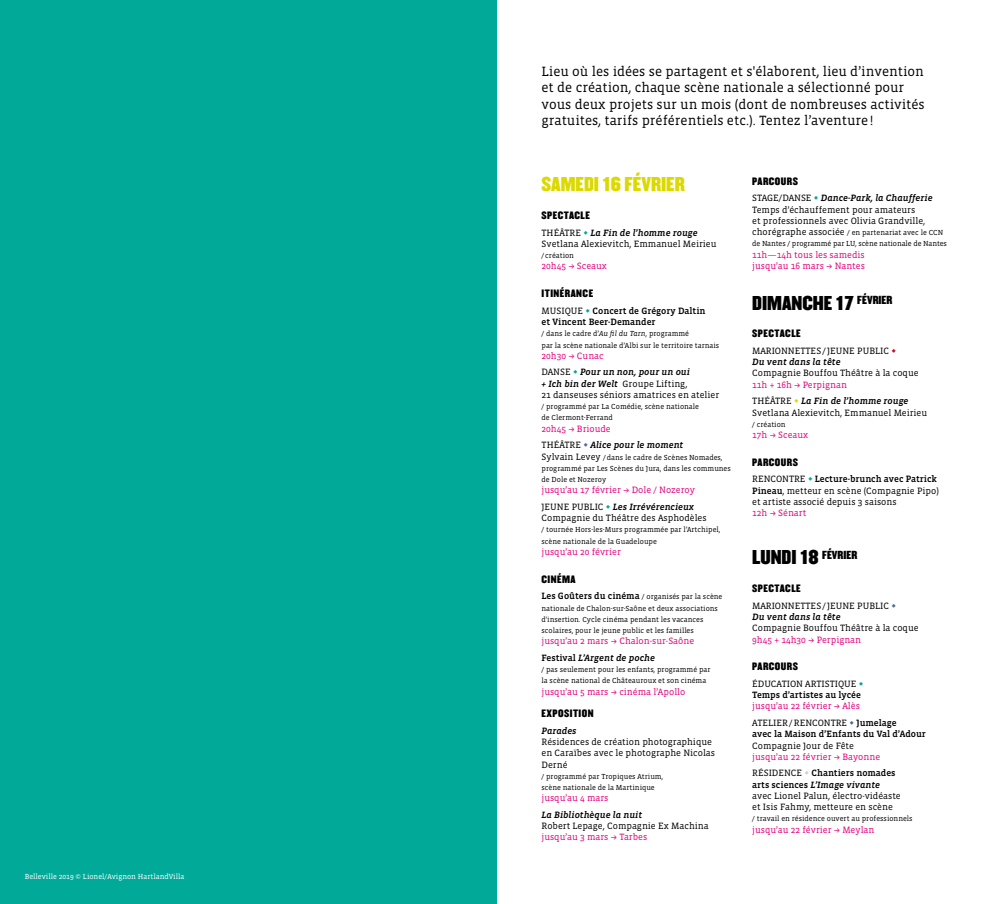
<style>
.page{position:relative;width:993px;height:904px;background:#fff}
.page>*{position:absolute;margin:0;border:0;box-sizing:border-box;transform-origin:0 0}
.t1{font:17.5px "Champion HTF Middleweight";color:#000}
.t2{font:17.5px "Champion HTF Middleweight";color:#dbd900}
.t3{font:13.75px/16.2px "Vista Slab OT";color:#000}
.t4{font:9.38px/11.2px "Vista Slab OT";color:#000}
.t5{font:9.38px/16.6px "Vista Slab OT";color:#e2007a}
.t6{font:italic 500 9.38px/16.6px "Vista Slab OT";color:#000}
.t7{font:500 9.38px/11.2px "Vista Slab OT";color:#000}
.t8{font:9.38px "Champion HTF Middleweight";letter-spacing:.05em;color:#000}
.t9{font:7.5px/11.2px "Vista Slab OT";color:#000}
.t10{font:7.5px "Vista Slab OT";color:#fff}
.s1{color:#00a998}
.s2{font-weight:500;font-style:italic}
.s3{font-weight:400}
.s4{font-weight:400;color:#00a998}
.s5{font-style:italic}
.s6{font-weight:400;font-style:normal;color:#e2007a}
.s7{font-weight:400;font-style:normal}
.s8{font-weight:400;font-style:normal;color:#00a998}
.s9{font-weight:400;font-style:normal;color:#506a98}
.s10{font-size:9.38px}
.s11{color:#000}
.s12{font-weight:500;font-style:italic;color:#000}
.s13{font-weight:500;font-size:9.38px}
.s14{font-weight:500;color:#000}
.s15{color:#cd071e}
.s16{font-weight:400;font-style:normal;color:#dbd900}
.s17{font-weight:500}
.s18{color:#506a98}
.s19{color:#c7cfda}
</style>
<div class="page">
<div style="left:0;top:0;width:496px;height:904px;background:#00a998"></div>
<p class="t10" style="left:25px;top:872px;width:161px">Belleville 2019 © Lionel/Avignon HartlandVilla</p>
<p class="t3" style="left:541px;top:64px;width:384px">Lieu où les idées se partagent et s'élaborent, lieu d’invention et de création, chaque scène nationale a sélectionné pour vous deux projets sur un mois (dont de nombreuses activités gratuites, tarifs préférentiels etc.). Tentez l’aventure!</p>
<h1 class="t2" style="left:541px;top:173px;width:145px">SAMEDI 16 FÉVRIER</h1>
<p class="t8" style="left:541px;top:209px;width:50px">SPECTACLE</p>
<p class="t4" style="left:541px;top:227px;width:176px">THÉÂTRE <span class="s1">I</span> <span class="s2">La Fin de l’homme rouge<br></span>Svetlana Alexievitch, Emmanuel Meirieu</p>
<p class="t9" style="left:541px;top:250px;width:34px">/ création</p>
<p class="t5" style="left:541px;top:258px;width:67px">20h45 + Sceaux</p>
<p class="t8" style="left:541px;top:287px;width:53px">ITINÉRANCE</p>
<p class="t7" style="left:541px;top:305px;width:165px"><span class="s3">MUSIQUE</span> <span class="s4">I</span> Concert de Grégory Daltin et Vincent Beer-Demander</p>
<p class="t9" style="left:541px;top:328px;width:179px">/ dans le cadre d’<span class="s5">Au fil du Tarn</span>, programmé<br>par la scène nationale d’Albi sur le territoire tarnais</p>
<p class="t6" style="left:541px;top:347px;width:150px"><span class="s6">20h30 + Cunac<br></span><span class="s7">DANSE</span> <span class="s8">I</span> Pour un non, pour un oui</p>
<p class="t4" style="left:541px;top:378px;width:179px"><span class="s2">+ Ich bin der Welt</span> Groupe Lifting,<br>21 danseuses séniors amatrices en atelier</p>
<p class="t9" style="left:541px;top:401px;width:159px">/ programmé par La Comédie, scène nationale de Clermont-Ferrand</p>
<p class="t6" style="left:541px;top:420px;width:143px"><span class="s6">20h45 + Brioude<br></span><span class="s7">THÉÂTRE</span> <span class="s9">I</span> Alice pour le moment</p>
<p class="t9" style="left:541px;top:451px;width:191px"><span class="s10">Sylvain Levey</span> /dans le cadre de Scènes Nomades, programmé par Les Scènes du Jura, dans les communes de Dole et Nozeroy</p>
<p class="t5" style="left:541px;top:482px;width:155px">jusqu’au 17 février + Dole / Nozeroy<br><span class="s11">JEUNE PUBLIC</span> <span class="s1">I</span> <span class="s12">Les Irrévérencieux</span></p>
<p class="t4" style="left:541px;top:512px;width:166px">Compagnie du Théâtre des Asphodèles</p>
<p class="t9" style="left:541px;top:524px;width:180px">/ tournée Hors-les-Murs programmée par l’Artchipel, scène nationale de la Guadeloupe</p>
<p class="t5" style="left:541px;top:543px;width:81px">jusqu’au 20 février</p>
<p class="t8" style="left:541px;top:573px;width:36px">CINÉMA</p>
<p class="t9" style="left:541px;top:591px;width:182px"><span class="s13">Les Goûters du cinéma</span> / organisés par la scène nationale de Chalon-sur-Saône et deux associations d'insertion. Cycle cinéma pendant les vacances scolaires, pour le jeune public et les familles</p>
<p class="t5" style="left:541px;top:633px;width:154px">jusqu’au 2 mars + Chalon-sur-Saône<br><span class="s14">Festival</span> <span class="s12">L’Argent de poche</span></p>
<p class="t9" style="left:541px;top:664px;width:170px">/ pas seulement pour les enfants, programmé par la scène national de Châteauroux et son cinéma</p>
<p class="t5" style="left:541px;top:683px;width:145px">jusqu’au 5 mars + cinéma l’Apollo</p>
<p class="t8" style="left:541px;top:707px;width:54px">EXPOSITION</p>
<p class="t6" style="left:541px;top:722px;width:37px">Parades</p>
<p class="t4" style="left:541px;top:736px;width:175px">Résidences de création photographique en Caraïbes avec le photographe Nicolas<br>Derné</p>
<p class="t9" style="left:541px;top:770px;width:123px">/ programmé par Tropiques Atrium, scène nationale de la Martinique</p>
<p class="t5" style="left:541px;top:790px;width:68px">jusqu’au 4 mars</p>
<p class="t6" style="left:541px;top:806px;width:102px">La Bibliothèque la nuit</p>
<p class="t4" style="left:541px;top:820px;width:169px">Robert Lepage, Compagnie Ex Machina</p>
<p class="t5" style="left:541px;top:829px;width:107px">jusqu’au 3 mars + Tarbes</p>
<p class="t8" style="left:752px;top:175px;width:47px">PARCOURS</p>
<p class="t4" style="left:752px;top:193px;width:182px">STAGE/DANSE <span class="s1">I</span> <span class="s2">Dance-Park, la Chaufferie<br></span>Temps d’échauffement pour amateurs<br>et professionnels avec Olivia Grandville,</p>
<p class="t9" style="left:752px;top:227px;width:196px"><span class="s10">chorégraphe associée</span> / en partenariat avec le CCN de Nantes / programmé par LU, scène nationale de Nantes</p>
<p class="t5" style="left:752px;top:249px;width:114px;line-height:11.2px">11h—14h tous les samedis jusqu’au 16 mars + Nantes</p>
<h1 class="t1" style="left:752px;top:291px;width:141px">DIMANCHE 17 <sup>FÉVRIER</sup></h1>
<p class="t8" style="left:752px;top:327px;width:50px">SPECTACLE</p>
<p class="t4" style="left:752px;top:345px;width:145px">MARIONNETTES/JEUNE PUBLIC <span class="s15">I<br></span><span class="s2">Du vent dans la tête</span></p>
<p class="t4" style="left:752px;top:368px;width:168px">Compagnie Bouffou Théâtre à la coque</p>
<p class="t6" style="left:752px;top:376px;width:158px"><span class="s6">11h + 16h + Perpignan<br></span><span class="s7">THÉÂTRE</span> <span class="s16">I</span> La Fin de l’homme rouge</p>
<p class="t4" style="left:752px;top:407px;width:176px">Svetlana Alexievitch, Emmanuel Meirieu</p>
<p class="t9" style="left:752px;top:419px;width:35px">/ création</p>
<p class="t5" style="left:752px;top:427px;width:58px">17h + Sceaux</p>
<p class="t8" style="left:752px;top:456px;width:47px">PARCOURS</p>
<p class="t4" style="left:752px;top:474px;width:188px">RENCONTRE <span class="s1">I</span> <span class="s17">Lecture-brunch avec Patrick<br>Pineau</span>, metteur en scène (Compagnie Pipo) et artiste associé depuis 3 saisons</p>
<p class="t5" style="left:752px;top:505px;width:56px">12h + Sénart</p>
<h1 class="t1" style="left:752px;top:546px;width:106px">LUNDI 18 <sup>FÉVRIER</sup></h1>
<p class="t8" style="left:752px;top:582px;width:50px">SPECTACLE</p>
<p class="t4" style="left:752px;top:600px;width:145px">MARIONNETTES/JEUNE PUBLIC <span class="s18">I<br></span><span class="s2">Du vent dans la tête</span></p>
<p class="t4" style="left:752px;top:622px;width:168px">Compagnie Bouffou Théâtre à la coque</p>
<p class="t5" style="left:752px;top:631px;width:110px">9h45 + 14h30 + Perpignan</p>
<p class="t8" style="left:752px;top:660px;width:47px">PARCOURS</p>
<p class="t7" style="left:752px;top:678px;width:113px"><span class="s3">ÉDUCATION ARTISTIQUE</span> <span class="s4">I<br></span>Temps d’artistes au lycée</p>
<p class="t5" style="left:752px;top:698px;width:146px">jusqu’au 22 février + Alès<br><span class="s11">ATELIER/RENCONTRE</span> <span class="s18">I</span> <span class="s14">Jumelage</span></p>
<p class="t7" style="left:752px;top:728px;width:175px">avec la Maison d’Enfants du Val d’Adour</p>
<p class="t4" style="left:752px;top:740px;width:103px">Compagnie Jour de Fête</p>
<p class="t5" style="left:752px;top:748px;width:145px">jusqu’au 22 février + Bayonne<br><span class="s11">RÉSIDENCE</span> <span class="s19">I</span> <span class="s14">Chantiers nomades</span></p>
<p class="t4" style="left:752px;top:779px;width:150px"><span class="s17">arts sciences</span> <span class="s2">L’Image vivante </span>avec Lionel Palun, électro-vidéaste et Isis Fahmy, metteure en scène</p>
<p class="t9" style="left:752px;top:813px;width:162px">/ travail en résidence ouvert au professionnels</p>
<p class="t5" style="left:752px;top:821px;width:124px">jusqu’au 22 février + Meylan</p>
</div>
